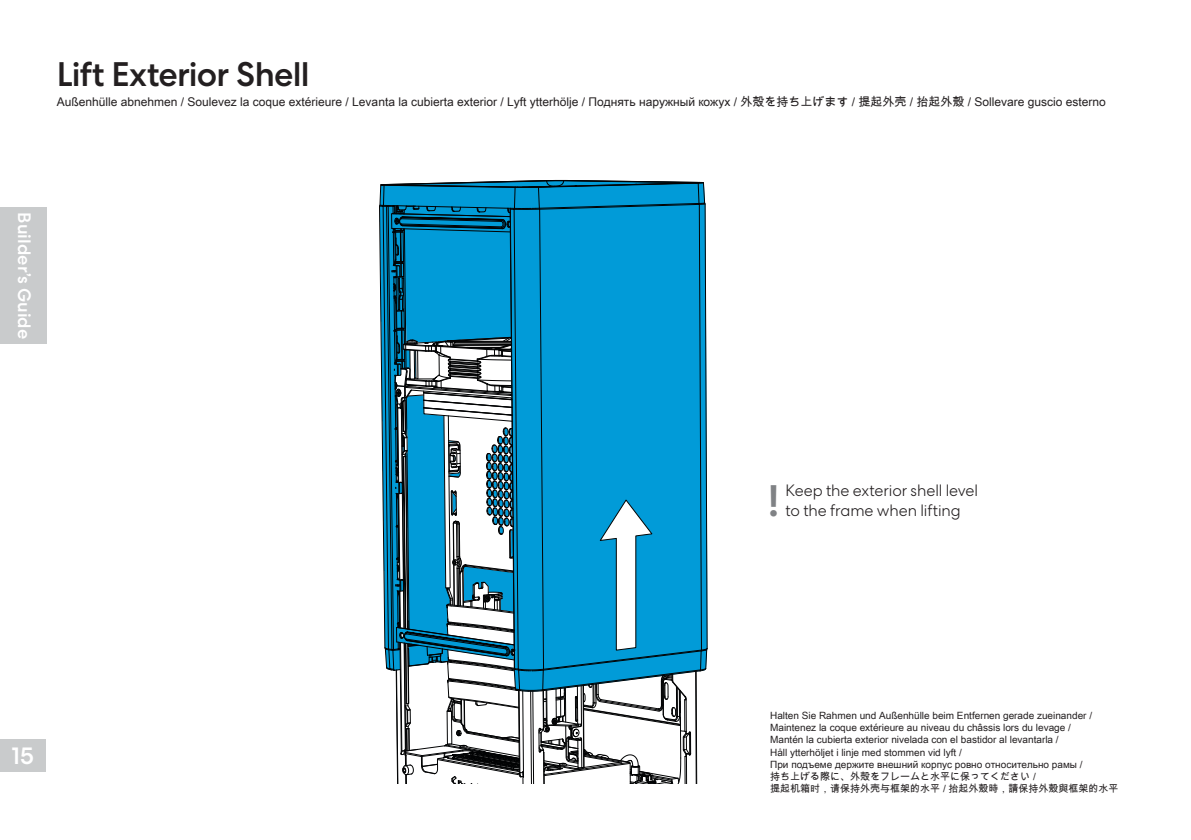
<style>
.page{position:relative;width:1191px;height:840px;background:#fff}
.page>*{position:absolute;margin:0;border:0;box-sizing:border-box;transform-origin:0 0}
.Header_in_steps{font:500 44px "Centra No 2";color:#808285}
.Header_2{font:500 34px "Centra No 2";letter-spacing:-.025em;color:#231f20}
.t1{font:500 24px "Centra No 2";color:#fff}
.Header_4{font:500 18px "Centra No 2";color:#fff}
.Header_in_steps-2{font:300 16px "Centra No 2";letter-spacing:-.005em;color:#231f20}
.Header_mini{font:12px "Arial Unicode MS";color:#231f20}
.Header_mini_contents{font:10px "Arial Unicode MS";color:#231f20}
</style>
<div class="page">
<div style="left:0;top:739px;width:45px;height:32px;background:#c9cbcc"></div>
<svg style="left:379px;top:179px;width:328px;height:605px"></svg>
<div style="left:0;top:207px;width:46px;height:137px;background:#c9cbcc"></div>
<p class="Header_2" style="left:57px;top:54px;width:254px">Lift Exterior Shell</p>
<p class="Header_mini" style="left:57px;top:93px;width:1050px">Außenhülle abnehmen / Soulevez la coque extérieure / Levanta la cubierta exterior / Lyft ytterhölje / Поднять наружный кожух / 外殻を持ち上げます / 提起外壳 / 抬起外殼 / Sollevare guscio esterno</p>
<p class="Header_4" style="left:35px;top:212px;width:128px;rotate:90deg">Builder’s Guide</p>
<p class="Header_in_steps" style="left:767px;top:474px;width:14px">!</p>
<p class="Header_in_steps-2" style="left:785px;top:481px;width:194px">Keep the exterior shell level</p>
<p class="Header_in_steps-2" style="left:785px;top:500px;width:177px">to the frame when lifting</p>
<h3 class="t1" style="left:11px;top:741px;width:24px">15</h3>
<p class="Header_mini_contents" style="left:770px;top:708px;width:323px">Halten Sie Rahmen und Außenhülle beim Entfernen gerade zueinander /</p>
<p class="Header_mini_contents" style="left:770px;top:720px;width:302px">Maintenez la coque extérieure au niveau du châssis lors du levage /</p>
<p class="Header_mini_contents" style="left:770px;top:732px;width:290px">Mantén la cubierta exterior nivelada con el bastidor al levantarla /</p>
<p class="Header_mini_contents" style="left:770px;top:744px;width:193px">Håll ytterhöljet i linje med stommen vid lyft /</p>
<p class="Header_mini_contents" style="left:770px;top:756px;width:314px">При подъеме держите внешний корпус ровно относительно рамы /</p>
<p class="Header_mini_contents" style="left:770px;top:768px;width:267px">持ち上げる際に、外殻をフレームと水平に保ってください /</p>
<p class="Header_mini_contents" style="left:770px;top:780px;width:350px">提起机箱时，请保持外壳与框架的水平 / 抬起外殼時，請保持外殼與框架的水平</p>
</div>
